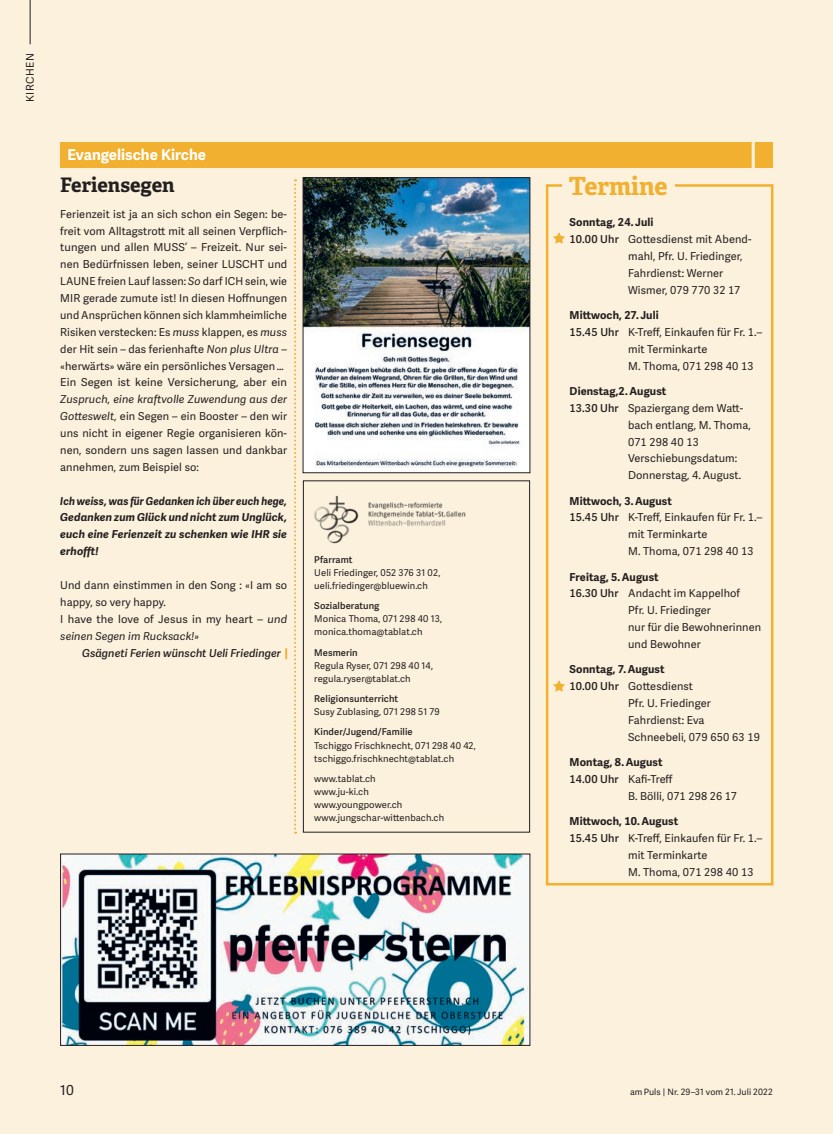
<style>
.page{position:relative;width:833px;height:1134px;background:#fcf1dc}
.page>*{position:absolute;margin:0;border:0;box-sizing:border-box;transform-origin:0 0}
._11_Kirche_Termine_T{font:700 25px "Adelle";letter-spacing:-.005em;color:#f1b02f}
._06_Nebenartikel_Tit{font:700 20px "Adelle";color:#231f20}
._09_Kirche_Hauptarti{font:700 15px "Adelle Sans";color:#fff}
.t1{font:13.75px "Adelle Sans";color:#231f20}
._06_Nebenartikel_Gru{font:11px/16.9px "Adelle Sans";letter-spacing:.01em;color:#231f20;text-align:justify}
._11_Kirche_Termine_Z{font:11px/16.9px "Adelle Sans";letter-spacing:.01em;color:#231f20}
._11_Kirche_Termine_D{font:700 11px "Adelle Sans";letter-spacing:.01em;color:#231f20}
._06_Nebenartikel_Gru-2{font:italic 700 11px/16.9px "Adelle Sans";letter-spacing:.01em;color:#231f20}
._06_Nebenartikel_Gru-3{font:italic 700 11px "Adelle Sans";letter-spacing:.01em;color:#231f20;scale:.93 1}
._10_Kirche_Nebenarti{font:italic 600 11px "Adelle Sans";letter-spacing:.005em;color:#231f20}
.t2{font:10.62px "Adelle Sans";letter-spacing:.05em;color:#231f20}
.t3{font:9.38px/13.1px "Adelle Sans";letter-spacing:.01em;color:#231f20}
.t4{font:600 9.38px "Adelle Sans";letter-spacing:.01em;color:#231f20}
.t5{font:8.75px "Adelle Sans";letter-spacing:.01em;color:#231f20}
.s1{font-style:italic}
.s2{font-weight:600}
</style>
<div class="page">
<hr style="left:30px;top:0;width:1px;height:44px;background:#231f20">
<div style="left:60px;top:142px;width:712px;height:25px;background:#f1b02f"></div>
<svg style="left:751px;top:142px;width:4px;height:26px"></svg>
<svg style="left:285px;top:648px;width:2px;height:11px"></svg>
<svg style="left:294px;top:179px;width:2px;height:655px"></svg>
<div style="left:546px;top:184px;width:227px;height:701px;border:2px solid #f1b02f"></div>
<div style="left:562px;top:169px;width:112px;height:33px;background:#fcf1dc"></div>
<svg style="left:553px;top:232px;width:12px;height:12px"></svg>
<svg style="left:553px;top:680px;width:12px;height:12px"></svg>
<img style="left:62px;top:856px;width:466px;height:188px">
<div style="left:60px;top:854px;width:470px;height:192px;border:1px solid #231f20"></div>
<img style="left:305px;top:179px;width:223px;height:289px">
<div style="left:303px;top:177px;width:227px;height:296px;border:1px solid #231f20"></div>
<div style="left:303px;top:480px;width:227px;height:352px;border:1px solid #231f20"></div>
<img style="left:314px;top:495px;width:151px;height:49px">
<p class="t2" style="left:24px;top:102px;width:50px;rotate:-90deg">KIRCHEN</p>
<p class="_09_Kirche_Hauptarti" style="left:67px;top:146px;width:140px">Evangelische Kirche</p>
<p class="_06_Nebenartikel_Tit" style="left:60px;top:172px;width:116px">Feriensegen</p>
<p class="_06_Nebenartikel_Gru" style="left:60px;top:206px;width:228px">Ferienzeit ist ja an sich schon ein Segen: be&shy;freit vom Alltagstrott mit all seinen Verpflich&shy;tungen und allen MUSS’ – Freizeit. Nur sei&shy;nen Bedürfnissen leben, seiner LUSCHT und LAUNE freien Lauf lassen: <span class="s1">So</span> darf ICH sein, wie MIR gerade zumute ist! In diesen Hoffnungen und Ansprüchen können sich klammheimliche Risiken verstecken: Es <span class="s1">muss</span> klappen, es <span class="s1">muss </span>der Hit sein – das ferienhafte <span class="s1">Non plus Ultra</span> – «herwärts» wäre ein persönliches Versagen …</p>
<p class="_06_Nebenartikel_Gru" style="left:60px;top:374px;width:228px">Ein Segen ist keine Versicherung, aber ein <span class="s1">Zuspruch, eine kraftvolle Zuwendung aus der Gotteswelt,</span> ein Segen – ein Booster – den wir uns nicht in eigener Regie organisieren kön&shy;nen, sondern uns sagen lassen und dankbar annehmen, zum Beispiel so:</p>
<p class="_06_Nebenartikel_Gru-3" style="left:60px;top:494px;width:245px">Ich weiss, was für Gedanken ich über euch hege,</p>
<p class="_06_Nebenartikel_Gru-2" style="left:60px;top:509px;width:228px">Gedanken zum Glück und nicht zum Unglück,</p>
<p class="_06_Nebenartikel_Gru-2" style="left:60px;top:526px;width:228px">euch eine Ferienzeit zu schenken wie IHR sie erhofft!</p>
<p class="_06_Nebenartikel_Gru" style="left:60px;top:577px;width:228px">Und dann einstimmen in den Song : «I am so happy, so very happy.</p>
<p class="_06_Nebenartikel_Gru" style="left:60px;top:611px;width:228px">I have the love of Jesus in my heart – <span class="s1">und seinen Segen im Rucksack!»</span></p>
<p class="_10_Kirche_Nebenarti" style="left:82px;top:646px;width:200px">Gsägneti Ferien wünscht Ueli Friedinger</p>
<p class="t4" style="left:314px;top:554px;width:40px">Pfarramt</p>
<p class="t3" style="left:314px;top:566px;width:128px">Ueli Friedinger, 052 376 31 02, ueli.friedinger@bluewin.ch</p>
<p class="t4" style="left:314px;top:600px;width:67px">Sozialberatung</p>
<p class="t3" style="left:314px;top:613px;width:129px">Monica Thoma, 071 298 40 13, monica.thoma@tablat.ch</p>
<p class="t4" style="left:314px;top:647px;width:45px">Mesmerin</p>
<p class="t3" style="left:314px;top:659px;width:120px">Regula Ryser, 071 298 40 14, regula.ryser@tablat.ch</p>
<p class="t4" style="left:314px;top:693px;width:85px">Religionsunterricht</p>
<p class="t3" style="left:314px;top:706px;width:127px">Susy Zublasing, 071 298 51 79</p>
<p class="t4" style="left:314px;top:727px;width:100px">Kinder/Jugend/Familie</p>
<p class="t3" style="left:314px;top:739px;width:163px">Tschiggo Frischknecht, 071 298 40 42, tschiggo.frischknecht@tablat.ch</p>
<p class="t3" style="left:314px;top:772px;width:63px">www.tablat.ch</p>
<p class="t3" style="left:314px;top:785px;width:56px">www.ju-ki.ch</p>
<p class="t3" style="left:314px;top:798px;width:90px">www.youngpower.ch</p>
<p class="t3" style="left:314px;top:812px;width:131px">www.jungschar-wittenbach.ch</p>
<p class="_11_Kirche_Termine_T" style="left:569px;top:170px;width:100px">Termine</p>
<p class="_11_Kirche_Termine_D" style="left:569px;top:216px;width:85px">Sonntag, 24. Juli</p>
<p class="_11_Kirche_Termine_Z" style="left:628px;top:231px;width:125px;text-indent:-58px"><span class="s2">10.00 Uhr</span> Gottesdienst mit Abend&shy;mahl, Pfr. U. Friedinger,</p>
<p class="_11_Kirche_Termine_Z" style="left:628px;top:265px;width:114px">Fahrdienst: Werner<br>Wismer, 079 770 32 17</p>
<p class="_11_Kirche_Termine_D" style="left:569px;top:308px;width:91px">Mittwoch, 27. Juli</p>
<p class="_11_Kirche_Termine_Z" style="left:628px;top:324px;width:135px;text-indent:-58px"><span class="s2">15.45 Uhr</span> K-Treff, Einkaufen für Fr. 1.– mit Terminkarte<br>M. Thoma, 071 298 40 13</p>
<p class="_11_Kirche_Termine_D" style="left:569px;top:384px;width:98px">Dienstag,2. August</p>
<p class="_11_Kirche_Termine_Z" style="left:628px;top:400px;width:124px;text-indent:-58px"><span class="s2">13.30 Uhr</span> Spaziergang dem Watt&shy;bach entlang, M. Thoma,<br>071 298 40 13</p>
<p class="_11_Kirche_Termine_Z" style="left:628px;top:450px;width:115px">Verschiebungsdatum:<br>Donnerstag, 4. August.</p>
<p class="_11_Kirche_Termine_D" style="left:569px;top:494px;width:104px">Mittwoch, 3. August</p>
<p class="_11_Kirche_Termine_Z" style="left:569px;top:509px;width:194px;text-align:center"><span class="s2">15.45 Uhr</span> K-Treff, Einkaufen für Fr. 1.– mit Terminkarte</p>
<p class="_11_Kirche_Termine_Z" style="left:628px;top:543px;width:127px">M. Thoma, 071 298 40 13</p>
<p class="_11_Kirche_Termine_D" style="left:569px;top:570px;width:91px">Freitag, 5. August</p>
<p class="_11_Kirche_Termine_Z" style="left:569px;top:585px;width:172px"><span class="s2">16.30 Uhr</span> Andacht im Kappelhof</p>
<p class="_11_Kirche_Termine_Z" style="left:628px;top:602px;width:84px">Pfr. U. Friedinger</p>
<p class="_11_Kirche_Termine_Z" style="left:628px;top:619px;width:134px">nur für die Bewohnerinnen und Bewohner</p>
<p class="_11_Kirche_Termine_D" style="left:569px;top:663px;width:96px">Sonntag, 7. August</p>
<p class="_11_Kirche_Termine_Z" style="left:569px;top:678px;width:125px"><span class="s2">10.00 Uhr</span> Gottesdienst</p>
<p class="_11_Kirche_Termine_Z" style="left:628px;top:695px;width:84px">Pfr. U. Friedinger</p>
<p class="_11_Kirche_Termine_Z" style="left:628px;top:712px;width:133px">Fahrdienst: Eva<br>Schneebeli, 079 650 63 19</p>
<p class="_11_Kirche_Termine_D" style="left:569px;top:756px;width:94px">Montag, 8. August</p>
<p class="_11_Kirche_Termine_Z" style="left:569px;top:771px;width:105px"><span class="s2">14.00 Uhr</span> Kafi-Treff</p>
<p class="_11_Kirche_Termine_Z" style="left:628px;top:788px;width:110px">B. Bölli, 071 298 26 17</p>
<p class="_11_Kirche_Termine_D" style="left:569px;top:815px;width:110px">Mittwoch, 10. August</p>
<p class="_11_Kirche_Termine_Z" style="left:569px;top:830px;width:194px;text-align:center"><span class="s2">15.45 Uhr</span> K-Treff, Einkaufen für Fr. 1.– mit Terminkarte</p>
<p class="_11_Kirche_Termine_Z" style="left:628px;top:864px;width:127px">M. Thoma, 071 298 40 13</p>
<p class="t1" style="left:60px;top:1082px;width:15px">10</p>
<p class="t5" style="left:630px;top:1087px;width:144px">am Puls | Nr. 29–31 vom 21. Juli 2022</p>
</div>
